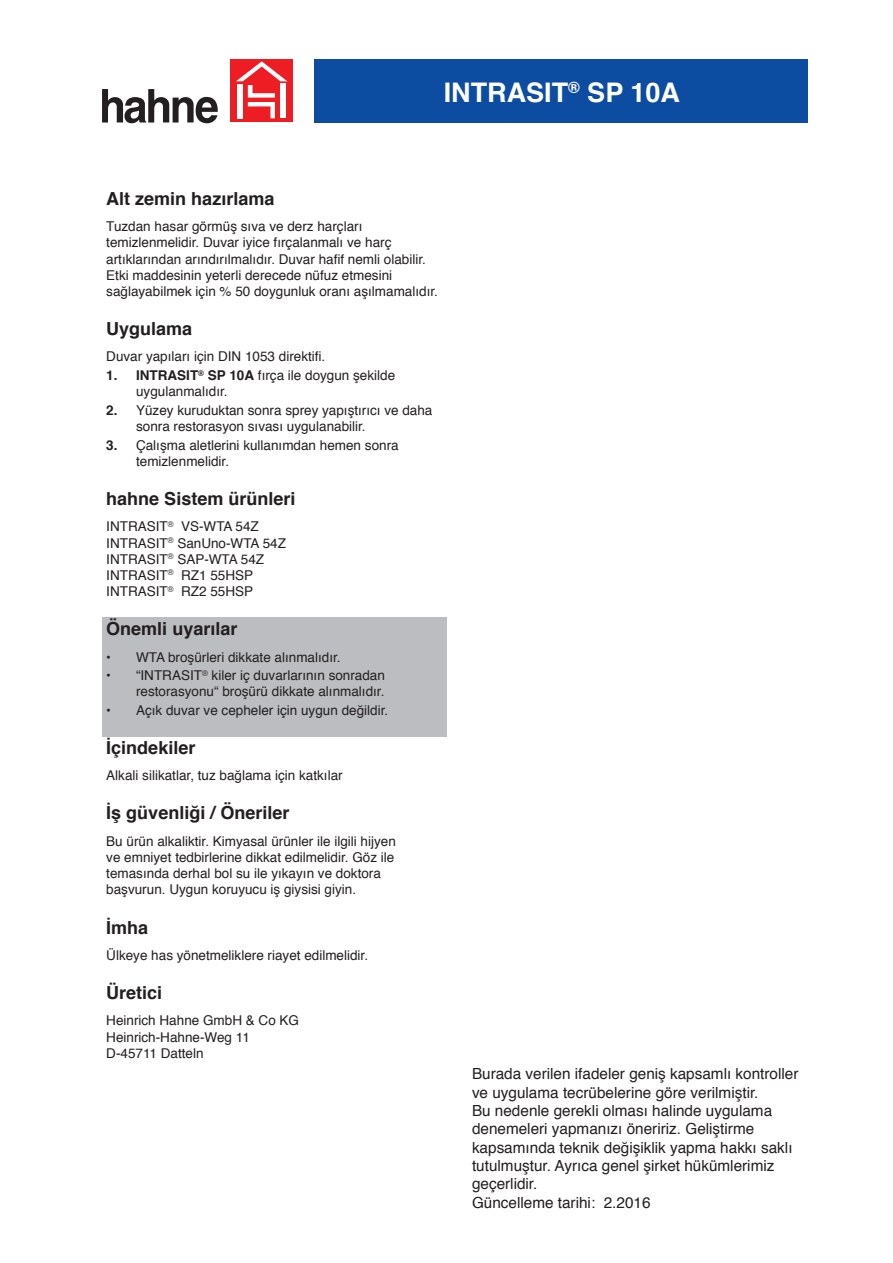
<style>
.page{position:relative;width:893px;height:1263px;background:#fff}
.page>*{position:absolute;margin:0;border:0;box-sizing:border-box;transform-origin:0 0}
.t1{font:700 27px "Helvetica";color:#fff}
.t2{font:700 18px "Helvetica";color:#231f20}
.t3{font:15.3px/18.3px "Helvetica";color:#231f20}
.t4{font:13.5px/16.2px "Helvetica";color:#231f20}
.t5{font:700 13.5px "Helvetica";color:#231f20}
.s1{font-weight:700}
</style>
<div class="page">
<div style="left:230px;top:60px;width:63px;height:62px;background:#ee1d23"></div>
<svg style="left:236px;top:61px;width:51px;height:57px"></svg>
<div style="left:238px;top:84px;width:5px;height:34px;background:#fff"></div>
<div style="left:280px;top:84px;width:5px;height:34px;background:#fff"></div>
<svg style="left:102px;top:89px;width:116px;height:34px"></svg>
<div style="left:315px;top:60px;width:493px;height:63px;background:#0d4da1"></div>
<div style="left:102px;top:617px;width:344px;height:30px;background:#bcbdc0"></div>
<div style="left:102px;top:647px;width:30px;height:19px;background:#bcbdc0"></div>
<div style="left:132px;top:647px;width:314px;height:19px;background:#bcbdc0"></div>
<div style="left:102px;top:666px;width:30px;height:35px;background:#bcbdc0"></div>
<div style="left:132px;top:666px;width:314px;height:35px;background:#bcbdc0"></div>
<div style="left:102px;top:701px;width:30px;height:19px;background:#bcbdc0"></div>
<div style="left:132px;top:701px;width:314px;height:19px;background:#bcbdc0"></div>
<div style="left:102px;top:719px;width:344px;height:17px;background:#bcbdc0"></div>
<p class="t1" style="left:444px;top:70px;width:238px">INTRASIT<sup>®</sup> SP 10A</p>
<p class="t2" style="left:106px;top:184px;width:170px">Alt zemin hazırlama</p>
<p class="t4" style="left:106px;top:219px;width:321px">Tuzdan hasar görmüş sıva ve derz harçları temizlenmelidir. Duvar iyice fırçalanmalı ve harç artıklarından arındırılmalıdır. Duvar hafif nemli olabilir.</p>
<p class="t4" style="left:106px;top:267px;width:333px">Etki maddesinin yeterli derecede nüfuz etmesini sağlayabilmek için % 50 doygunluk oranı aşılmamalıdır.</p>
<p class="t2" style="left:106px;top:314px;width:88px">Uygulama</p>
<p class="t4" style="left:106px;top:349px;width:221px">Duvar yapıları için DIN 1053 direktifi.</p>
<p class="t5" style="left:106px;top:364px;width:13px">1.</p>
<p class="t4" style="left:136px;top:368px;width:261px"><span class="s1">INTRASIT</span><sup>®</sup> <span class="s1">SP 10A</span> fırça ile doygun şekilde uygulanmalıdır.</p>
<p class="t5" style="left:106px;top:399px;width:13px">2.</p>
<p class="t4" style="left:136px;top:402px;width:298px">Yüzey kuruduktan sonra sprey yapıştırıcı ve daha sonra restorasyon sıvası uygulanabilir.</p>
<p class="t5" style="left:106px;top:434px;width:13px">3.</p>
<p class="t4" style="left:136px;top:437px;width:264px">Çalışma aletlerini kullanımdan hemen sonra temizlenmelidir.</p>
<p class="t2" style="left:106px;top:484px;width:191px">hahne Sistem ürünleri</p>
<p class="t4" style="left:106px;top:519px;width:154px">INTRASIT<sup>®</sup> VS-WTA 54Z</p>
<p class="t4" style="left:106px;top:535px;width:181px">INTRASIT<sup>®</sup> SanUno-WTA 54Z</p>
<p class="t4" style="left:106px;top:551px;width:159px">INTRASIT<sup>®</sup> SAP-WTA 54Z</p>
<p class="t4" style="left:106px;top:567px;width:148px">INTRASIT<sup>®</sup> RZ1 55HSP</p>
<p class="t4" style="left:106px;top:584px;width:148px">INTRASIT<sup>®</sup> RZ2 55HSP</p>
<p class="t2" style="left:106px;top:614px;width:133px">Önemli uyarılar</p>
<p class="t5" style="left:106px;top:646px;width:6px">•</p>
<p class="t4" style="left:136px;top:649px;width:206px">WTA broşürleri dikkate alınmalıdır.</p>
<p class="t5" style="left:106px;top:664px;width:6px">•</p>
<p class="t4" style="left:136px;top:668px;width:250px">“INTRASIT<sup>®</sup> kiler iç duvarlarının sonradan restorasyonu“ broşürü dikkate alınmalıdır.</p>
<p class="t5" style="left:106px;top:699px;width:6px">•</p>
<p class="t4" style="left:136px;top:703px;width:254px">Açık duvar ve cepheler için uygun değildir.</p>
<p class="t2" style="left:106px;top:733px;width:91px">İçindekiler</p>
<p class="t4" style="left:106px;top:768px;width:238px">Alkali silikatlar, tuz bağlama için katkılar</p>
<p class="t2" style="left:106px;top:799px;width:185px">İş güvenliği / Öneriler</p>
<p class="t4" style="left:106px;top:833px;width:291px">Bu ürün alkaliktir. Kimyasal ürünler ile ilgili hijyen ve emniyet tedbirlerine dikkat edilmelidir. Göz ile temasında derhal bol su ile yıkayın ve doktora başvurun. Uygun koruyucu iş giysisi giyin.</p>
<p class="t2" style="left:106px;top:913px;width:44px">İmha</p>
<p class="t4" style="left:106px;top:947px;width:263px">Ülkeye has yönetmeliklere riayet edilmelidir.</p>
<p class="t2" style="left:106px;top:978px;width:58px">Üretici</p>
<p class="t4" style="left:106px;top:1013px;width:194px">Heinrich Hahne GmbH &amp; Co KG</p>
<p class="t4" style="left:106px;top:1029px;width:145px">Heinrich-Hahne-Weg 11</p>
<p class="t4" style="left:106px;top:1045px;width:99px">D-45711 Datteln</p>
<p class="t3" style="left:472px;top:1065px;width:328px">Burada verilen ifadeler geniş kapsamlı kontroller ve uygulama tecrübelerine göre verilmiştir.<br>Bu nedenle gerekli olması halinde uygulama denemeleri yapmanızı öneririz. Geliştirme kapsamında teknik değişiklik yapma hakkı saklı tutulmuştur. Ayrıca genel şirket hükümlerimiz geçerlidir.</p>
<p class="t3" style="left:472px;top:1194px;width:180px">Güncelleme tarihi: 2.2016</p>
</div>
